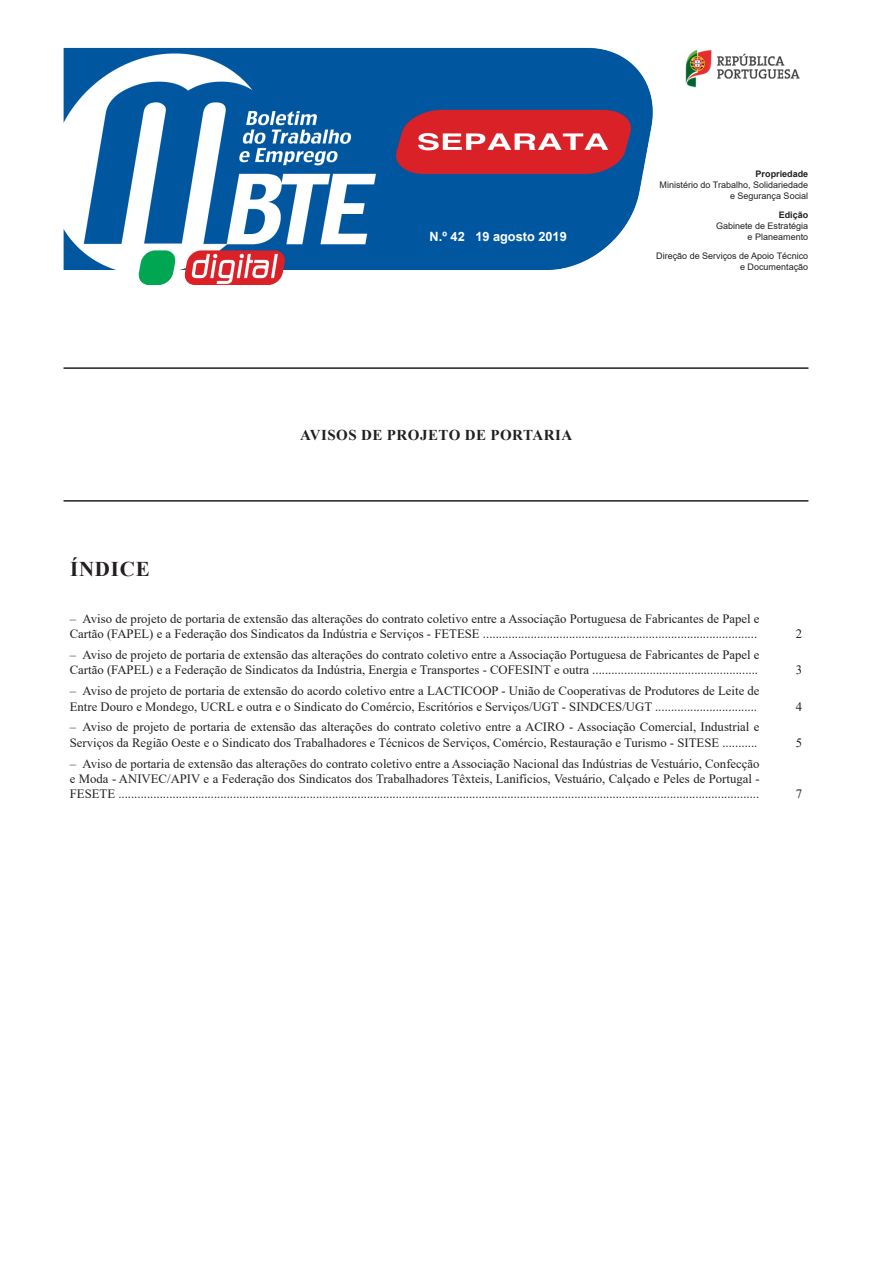
<style>
.page{position:relative;width:872px;height:1276px;background:#fff}
.page>*{position:absolute;margin:0;border:0;box-sizing:border-box;transform-origin:0 0}
.índice{font:700 21px "Times New Roman";letter-spacing:.035em;color:#231f20}
.título_1{font:700 15px "Times New Roman";letter-spacing:.035em;color:#231f20}
.índice-2{font:12.75px/15.3px "Times New Roman";color:#231f20}
.t1{font:700 12.75px "Arial";color:#fff}
.t2{font:9px "Arial";color:#231f20}
.t3{font:700 9px "Arial";color:#231f20}
</style>
<div class="page">
<hr style="left:64px;top:367px;width:744px;height:2px;background:#231f20">
<hr style="left:64px;top:500px;width:744px;height:1px;background:#231f20">
<img style="left:64px;top:47px;width:589px;height:238px">
<img style="left:685px;top:49px;width:115px;height:39px">
<p class="t1" style="left:429px;top:228px;width:37px">N.º 42</p>
<p class="t1" style="left:475px;top:228px;width:93px">19 agosto 2019</p>
<p class="título_1" style="left:300px;top:424px;width:274px">AVISOS DE PROJETO DE PORTARIA</p>
<p class="t3" style="left:755px;top:168px;width:54px">Propriedade</p>
<p class="t2" style="left:659px;top:179px;width:150px">Ministério do Trabalho, Solidariedade</p>
<p class="t2" style="left:730px;top:189px;width:80px">e Segurança Social</p>
<p class="t3" style="left:778px;top:209px;width:31px">Edição</p>
<p class="t2" style="left:716px;top:220px;width:94px">Gabinete de Estratégia</p>
<p class="t2" style="left:747px;top:230px;width:62px">e Planeamento</p>
<p class="t2" style="left:656px;top:250px;width:153px">Direção de Serviços de Apoio Técnico</p>
<p class="t2" style="left:740px;top:260px;width:70px">e Documentação</p>
<p class="índice" style="left:70px;top:553px;width:81px">ÍNDICE</p>
<p class="índice-2" style="left:70px;top:610px;width:691px">– Aviso de projeto de portaria de extensão das alterações do contrato coletivo entre a Associação Portuguesa de Fabricantes de Papel e<br>Cartão (FAPEL) e a Federação dos Sindicatos da Indústria e Serviços - FETESE ......................................................................................</p>
<p class="índice-2" style="left:70px;top:647px;width:691px">– Aviso de projeto de portaria de extensão das alterações do contrato coletivo entre a Associação Portuguesa de Fabricantes de Papel e<br>Cartão (FAPEL) e a Federação de Sindicatos da Indústria, Energia e Transportes - COFESINT e outra ....................................................</p>
<p class="índice-2" style="left:70px;top:683px;width:691px">– Aviso de projeto de portaria de extensão do acordo coletivo entre a LACTICOOP - União de Cooperativas de Produtores de Leite de<br>Entre Douro e Mondego, UCRL e outra e o Sindicato do Comércio, Escritórios e Serviços/UGT - SINDCES/UGT ................................</p>
<p class="índice-2" style="left:70px;top:719px;width:691px">– Aviso de projeto de portaria de extensão das alterações do contrato coletivo entre a ACIRO - Associação Comercial, Industrial e<br>Serviços da Região Oeste e o Sindicato dos Trabalhadores e Técnicos de Serviços, Comércio, Restauração e Turismo - SITESE ...........</p>
<p class="índice-2" style="left:70px;top:755px;width:691px;text-align:justify">– Aviso de portaria de extensão das alterações do contrato coletivo entre a Associação Nacional das Indústrias de Vestuário, Confecção e Moda - ANIVEC/APIV e a Federação dos Sindicatos dos Trabalhadores Têxteis, Lanifícios, Vestuário, Calçado e Peles de Portugal - FESETE .........................................................................................................................................................................................................</p>
<p class="índice-2" style="left:795px;top:626px;width:8px">2</p>
<p class="índice-2" style="left:795px;top:662px;width:8px">3</p>
<p class="índice-2" style="left:795px;top:698px;width:8px">4</p>
<p class="índice-2" style="left:795px;top:734px;width:8px">5</p>
<p class="índice-2" style="left:795px;top:786px;width:8px">7</p>
</div>
